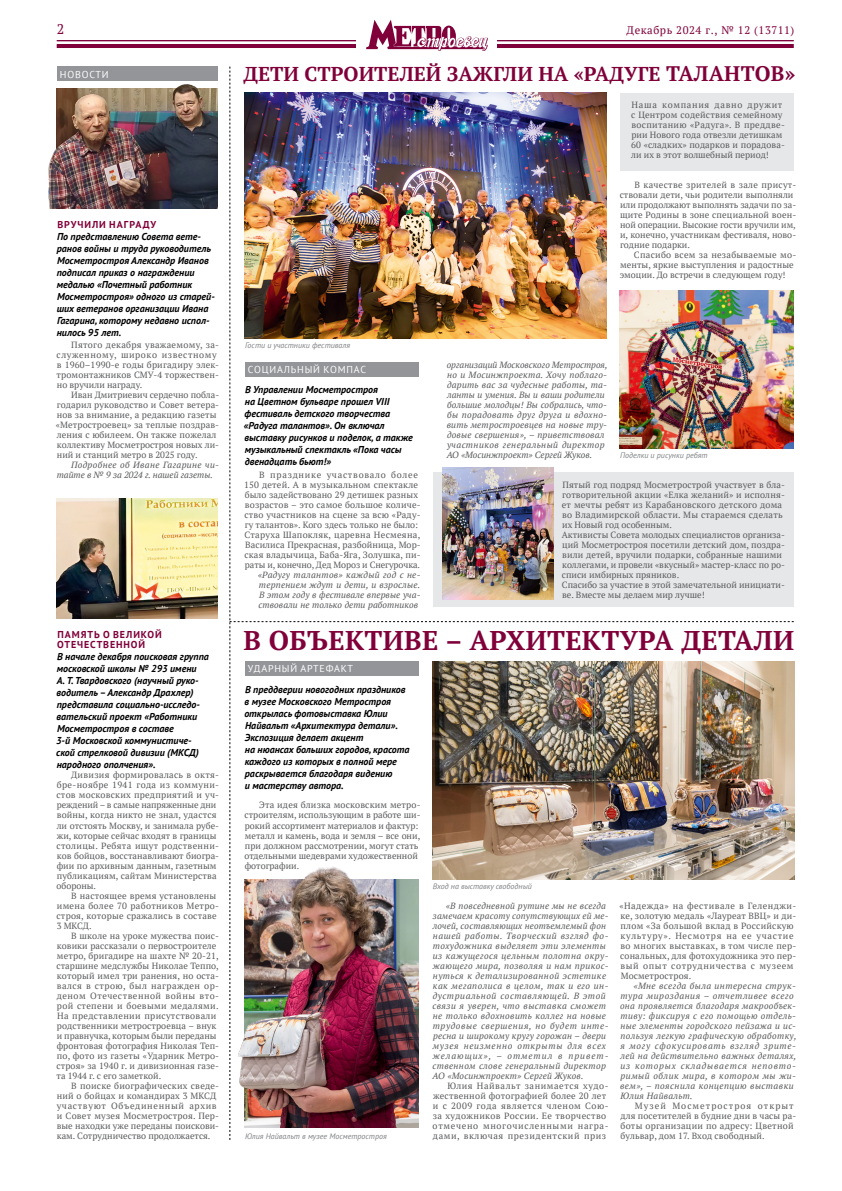
<style>
.page{position:relative;width:842px;height:1191px;background:#fff}
.page>*{position:absolute;margin:0;border:0;box-sizing:border-box;transform-origin:0 0}
.t1{font:700 27px "PT Serif";letter-spacing:.01em;color:#80003a}
.t2{font:700 20px "PT Serif";color:#80003a}
.t3{font:14px "PT Serif";color:#80003a}
.t4{font:11px "PT Serif";letter-spacing:.05em;color:#80003a}
.t5{font:italic 700 10px/12px "PT Sans";color:#000}
.t6{font:700 10px/10px "PT Sans";letter-spacing:.085em;color:#80003a}
.t7{font:10px "PT Sans";letter-spacing:.08em;color:#fff}
.t8{font:9px/10px "PT Serif";letter-spacing:.01em;color:#58595b}
.t9{font:italic 9px/10px "PT Serif";letter-spacing:.035em;color:#58595b}
.t10{font:italic 9px/10px "PT Serif";letter-spacing:.015em;color:#58595b}
.t11{font:9px/10px "PT Serif";letter-spacing:.06em;color:#58595b}
.t12{font:italic 8px "PT Sans";color:#808285}
.s1{font-size:21px}
</style>
<div class="page">
<hr style="left:57px;top:40px;width:737px;height:1px;background:#80003a">
<hr style="left:57px;top:44px;width:737px;height:4px;background:#80003a">
<div style="left:356px;top:21px;width:140px;height:28px;background:#fff"></div>
<svg style="left:366px;top:20px;width:122px;height:31px"></svg>
<div style="left:57px;top:67px;width:161px;height:14px;background:#939598"></div>
<img style="left:230px;top:67px;width:564px;height:1073px">
<div style="left:245px;top:362px;width:173px;height:15px;background:#939598"></div>
<div style="left:245px;top:661px;width:173px;height:15px;background:#939598"></div>
<div style="left:620px;top:93px;width:174px;height:78px;background:#e6e7e8"></div>
<div style="left:433px;top:472px;width:361px;height:135px;background:#e6e7e8"></div>
<img style="left:442px;top:467px;width:112px;height:132px">
<img style="left:56px;top:498px;width:161px;height:120px">
<img style="left:48px;top:84px;width:169px;height:125px">
<img style="left:233px;top:864px;width:186px;height:264px">
<h3 class="t3" style="left:57px;top:20px;width:9px">2</h3>
<p class="t4" style="left:627px;top:23px;width:169px">Декабрь 2024 г., № 12 (13711)</p>
<p class="t7" style="left:60px;top:68px;width:50px">НОВОСТИ</p>
<h2 class="t2" style="left:243px;top:60px;width:553px">ДЕТИ СТРОИТЕЛЕЙ ЗАЖГЛИ НА «РАДУГЕ <span class="s1">ТАЛАНТОВ»</span></h2>
<p class="t6" style="left:58px;top:219px;width:100px">ВРУЧИЛИ НАГРАДУ</p>
<p class="t5" style="left:57px;top:230px;width:160px">По представлению Совета вете&shy;ранов войны и труда руководитель<br>Мосметростроя Александр Иванов подписал приказ о награждении медалью «Почетный работник<br>Мосметростроя» одного из старей&shy;ших ветеранов организации Ивана<br>Гагарина, которому недавно испол&shy;нилось 95 лет.</p>
<p class="t8" style="left:57px;top:340px;width:164px;text-indent:15px">Пятого декабря уважаемому, за&shy;служенному, широко известному в 1960–1990-е годы бригадиру элек&shy;тромонтажников СМУ-4 торжествен&shy;но вручили награду.</p>
<p class="t8" style="left:56px;top:390px;width:165px;text-indent:15px">Иван Дмитриевич сердечно побла&shy;годарил руководство и Совет ветера&shy;нов за внимание, а редакцию газеты «Метростроевец» за теплые поздрав&shy;ления с юбилеем. Он также пожелал коллективу Мосметростроя новых ли&shy;ний и станций метро в 2025 году.</p>
<p class="t9" style="left:57px;top:460px;width:164px;text-indent:14px">Подробнее об Иване Гагарине чи&shy;тайте в № 9 за 2024 г. нашей газеты.</p>
<p class="t6" style="left:57px;top:629px;width:106px">ПАМЯТЬ О ВЕЛИКОЙ<br>ОТЕЧЕСТВЕННОЙ</p>
<p class="t5" style="left:56px;top:650px;width:154px">В начале декабря поисковая группа московской школы № 293 имени<br>А. Т. Твардовского (научный руко&shy;водитель – Александр Драхлер) представила социально-исследо&shy;вательский проект «Работники<br>Мосметростроя в составе<br>3-й Московской коммунистиче&shy;ской стрелковой дивизии (МКСД) народного ополчения».</p>
<p class="t8" style="left:57px;top:770px;width:164px;text-indent:15px">Дивизия формировалась в октя&shy;бре-ноябре 1941 года из коммуни&shy;стов московских предприятий и уч&shy;реждений – в самые напряженные дни войны, когда никто не знал, удастся ли отстоять Москву, и занимала рубе&shy;жи, которые сейчас входят в границы столицы. Ребята ищут родственни&shy;ков бойцов, восстанавливают биогра&shy;фии по архивным данным, газетным публикациям, сайтам Министерства обороны.</p>
<p class="t8" style="left:57px;top:890px;width:164px;text-indent:15px">В настоящее время установлены имена более 70 работников Метро&shy;строя, которые сражались в составе<br>3 МКСД.</p>
<p class="t8" style="left:57px;top:930px;width:164px;text-indent:15px">В школе на уроке мужества поис&shy;ковики рассказали о первостроителе метро, бригадире на шахте № 20-21, старшине медслужбы Николае Теппо, который имел три ранения, но оста&shy;вался в строю, был награжден ор&shy;деном Отечественной войны вто&shy;рой степени и боевыми медалями.<br>На представлении присутствовали родственники метростроевца – внук и правнучка, которым были переданы фронтовая фотография Николая Теп&shy;по, фото из газеты «Ударник Метро&shy;строя» за 1940 г. и дивизионная газе&shy;та 1944 г. с его заметкой.</p>
<p class="t8" style="left:57px;top:1080px;width:164px;text-indent:15px">В поиске биографических сведе&shy;ний о бойцах и командирах 3 МКСД участвуют Объединенный архив и -Совет музея Мосметростроя. Пер&shy;вые находки уже переданы поискови&shy;кам. Сотрудничество продолжается.</p>
<p class="t8" style="left:631px;top:100px;width:155px">Наша компания давно дружит с Центром содействия семейному воспитанию «Радуга». В преддве&shy;рии Нового года отвезли детишкам<br>60 «сладких» подарков и порадова&shy;ли их в этот волшебный период!</p>
<p class="t12" style="left:245px;top:340px;width:106px">Гости и участники фестиваля</p>
<p class="t7" style="left:248px;top:363px;width:120px">СОЦИАЛЬНЫЙ КОМПАС</p>
<p class="t5" style="left:244px;top:383px;width:170px">В Управлении Мосметростроя<br>на Цветном бульваре прошел VIII фестиваль детского творчества «Радуга талантов». Он включал выставку рисунков и поделок, а также музыкальный спектакль «Пока часы двенадцать бьют!»</p>
<p class="t8" style="left:244px;top:470px;width:178px;text-indent:15px">В празднике участвовало более 150 детей. А в музыкальном спектакле было задействовано 29 детишек разных возрастов – это самое большое количе&shy;ство участников на сцене за всю «Раду&shy;гу талантов». Кого здесь только не было:<br>Старуха Шапокляк, царевна Несмеяна, Василиса Прекрасная, разбойница, Мор&shy;ская владычица, Баба-Яга, Золушка, пи&shy;раты и, конечно, Дед Мороз и Снегурочка.</p>
<p class="t9" style="left:258px;top:570px;width:164px;text-align:justify">«Радугу талантов» каждый год с не&shy;терпением ждут и дети, и взрослые.<br>В этом году в фестивале впервые уча&shy;ствовали не только дети работников</p>
<p class="t8" style="left:620px;top:180px;width:178px;text-indent:15px">В качестве зрителей в зале присут&shy;ствовали дети, чьи родители выполняли или продолжают выполнять задачи по за&shy;щите Родины в зоне специальной воен&shy;ной операции. Высокие гости вручили им, и, конечно, участникам фестиваля, ново&shy;годние подарки.</p>
<p class="t8" style="left:620px;top:250px;width:178px;text-indent:14px">Спасибо всем за незабываемые мо&shy;менты, яркие выступления и радостные эмоции. До встречи в следующем году!</p>
<p class="t10" style="left:447px;top:360px;width:162px">организаций Московского Метростроя, но и Мосинжпроекта. Хочу поблаго&shy;дарить вас за чудесные работы, та&shy;ланты и умения. Вы и ваши родители большие молодцы! Вы собрались, что&shy;бы порадовать друг друга и вдохно&shy;вить метростроевцев на новые тру&shy;довые свершения», – приветствовал участников генеральный директор АО «Мосинжпроект» Сергей Жуков.</p>
<p class="t12" style="left:620px;top:450px;width:89px">Поделки и рисунки ребят</p>
<p class="t8" style="left:562px;top:480px;width:225px">Пятый год подряд Мосметрострой участвует в бла&shy;готворительной акции «Елка желаний» и исполня&shy;ет мечты ребят из Карабановского детского дома во Владимирской области. Мы стараемся сделать их Новый год особенным.<br>Активисты Совета молодых специалистов организа&shy;ций Мосметростроя посетили детский дом, поздра&shy;вили детей, вручили подарки, собранные нашими коллегами, и провели «вкусный» мастер-класс по ро&shy;списи имбирных пряников.<br>Спасибо за участие в этой замечательной инициати&shy;ве. Вместе мы делаем мир лучше!</p>
<h1 class="t1" style="left:243px;top:622px;width:552px">В ОБЪЕКТИВЕ – АРХИТЕКТУРА ДЕТАЛИ</h1>
<p class="t7" style="left:248px;top:662px;width:107px">УДАРНЫЙ АРТЕФАКТ</p>
<p class="t5" style="left:244px;top:683px;width:167px">В преддверии новогодних праздников в музее Московского Метростроя открылась фотовыставка Юлии<br>Найвальт «Архитектура детали».<br>Экспозиция делает акцент<br>на нюансах больших городов, красота каждого из которых в полной мере раскрывается благодаря видению<br>и мастерству автора.</p>
<p class="t8" style="left:245px;top:800px;width:178px;text-indent:15px">Эта идея близка московским метро&shy;строителям, использующим в работе ши&shy;рокий ассортимент материалов и фактур: металл и камень, вода и земля – все они, при должном рассмотрении, могут стать отдельными шедеврами художественной фотографии.</p>
<p class="t12" style="left:245px;top:1130px;width:143px">Юлия Найвальт в музее Мосметростроя</p>
<p class="t12" style="left:433px;top:880px;width:101px">Вход на выставку свободный</p>
<p class="t9" style="left:432px;top:900px;width:178px;text-indent:13px">«В повседневной рутине мы не всегда замечаем красоту сопутствующих ей ме&shy;лочей, составляющих неотъемлемый фон нашей работы. Творческий взгляд фо&shy;тохудожника выделяет эти элементы из кажущегося цельным полотна окру&shy;жающего мира, позволяя и нам прикос&shy;нуться к детализированной эстетике как мегаполиса в целом, так и его ин&shy;дустриальной составляющей. В этой связи я уверен, что выставка сможет не только вдохновить коллег на новые трудовые свершения, но будет инте&shy;ресна и широкому кругу горожан – двери музея неизменно открыты для всех желающих», – отметил в привет&shy;ственном слове генеральный директор АО «Мосинжпроект» Сергей -Жуков.</p>
<p class="t11" style="left:433px;top:1080px;width:178px;text-indent:15px">Юлия Найвальт занимается худо&shy;жественной фотографией более 20 лет и с 2009 года является членом Сою&shy;за художников России. Ее творчество отмечено многочисленными награ&shy;дами, включая президентский приз</p>
<p class="t8" style="left:619px;top:900px;width:178px">«Надежда» на фестивале в Геленджи&shy;ке, золотую медаль «Лауреат ВВЦ» и ди&shy;плом «За большой вклад в Российскую культуру». Несмотря на ее участие во многих выставках, в том числе пер&shy;сональных, для фотохудожника это пер&shy;вый опыт сотрудничества с музеем Мосметростроя.</p>
<p class="t9" style="left:620px;top:980px;width:178px;text-indent:13px">«Мне всегда была интересна струк&shy;тура мироздания – отчетливее всего она проявляется благодаря макрообъек&shy;тиву: фиксируя с его помощью отдель&shy;ные элементы городского пейзажа и ис&shy;пользуя легкую графическую обработку, я могу сфокусировать взгляд зрите&shy;лей на действительно важных деталях, из которых складывается неповто&shy;римый облик мира, в котором мы жи&shy;вем», – пояснила концепцию выставки Юлия -Найвальт.</p>
<p class="t8" style="left:620px;top:1100px;width:177px;text-indent:14px">Музей Мосметростроя открыт для посетителей в будние дни в часы ра&shy;боты организации по адресу: Цветной бульвар, дом 17. Вход свободный.</p>
</div>
